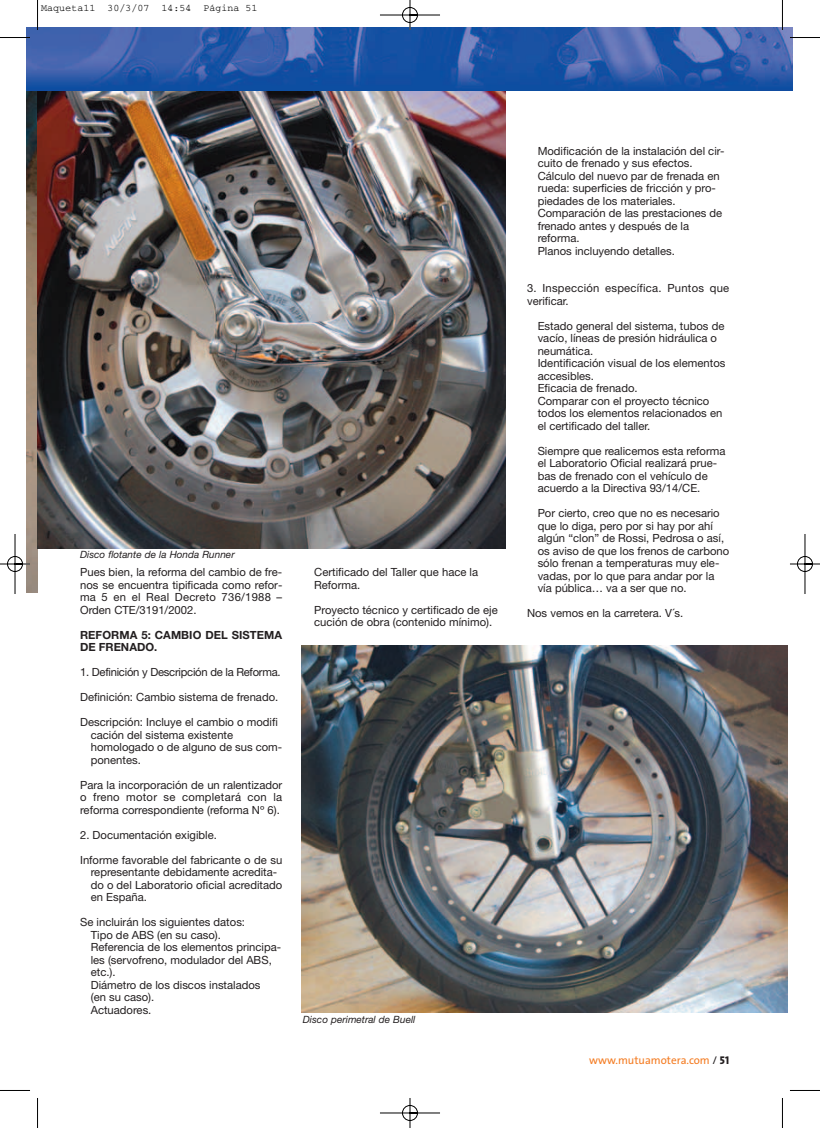
<style>
.page{position:relative;width:820px;height:1128px;background:#fff}
.page>*{position:absolute;margin:0;border:0;box-sizing:border-box;transform-origin:0 0}
.t1{font:11.25px/12.5px "Helvetica Neue";color:#231f20}
.t2{font:11.25px/12.5px "Helvetica Neue";letter-spacing:.02em;color:#231f20}
.t3{font:11.25px "Helvetica Neue";letter-spacing:-.02em;color:#231f20}
.t4{font:700 11.25px/12.5px "Helvetica Neue";letter-spacing:.005em;color:#231f20}
.t5{font:11.25px "The Sans";color:#f47b21}
.t6{font:italic 10px "Helvetica Neue";color:#231f20}
.t7{font:10px "Courier";color:#000}
.s1{color:#231f20}
.s2{font-family:"The Sans Extra Bold Caps";color:#231f20}
</style>
<div class="page">
<img style="left:0;top:0;width:819px;height:1127px">
<p class="t7" style="left:41px;top:5px;width:218px">Maqueta11 30/3/07 14:54 Página 51</p>
<p class="t6" style="left:80px;top:548px;width:156px">Disco flotante de la Honda Runner</p>
<p class="t1" style="left:80px;top:565px;width:204px;text-align:justify">Pues bien, la reforma del cambio de fre&shy;nos se encuentra tipificada como refor&shy;ma 5 en el Real Decreto 736/1988 – Orden CTE/3191/2002.</p>
<p class="t4" style="left:80px;top:628px;width:203px">REFORMA 5: CAMBIO DEL SISTEMA<br>DE FRENADO.</p>
<p class="t3" style="left:80px;top:665px;width:202px">1. Definición y Descripción de la Reforma.</p>
<p class="t1" style="left:80px;top:690px;width:199px">Definición: Cambio sistema de frenado.</p>
<p class="t1" style="left:91px;top:715px;width:193px;text-indent:-11px">Descripción: Incluye el cambio o modifi cación del sistema existente homologado o de alguno de sus com&shy;ponentes.</p>
<p class="t1" style="left:80px;top:778px;width:203px;text-align:justify">Para la incorporación de un ralentizador o freno motor se completará con la reforma correspondiente (reforma Nº 6).</p>
<p class="t1" style="left:80px;top:828px;width:138px">2. Documentación exigible.</p>
<p class="t1" style="left:91px;top:853px;width:193px;text-indent:-11px">Informe favorable del fabricante o de su representante debidamente acredita&shy;do o del Laboratorio oficial acreditado en España.</p>
<p class="t1" style="left:91px;top:915px;width:192px;text-indent:-11px">Se incluirán los siguientes datos:<br>Tipo de ABS (en su caso).<br>Referencia de los elementos principa&shy;les (servofreno, modulador del ABS, etc.).<br>Diámetro de los discos instalados<br>(en su caso).<br>Actuadores.</p>
<p class="t1" style="left:314px;top:565px;width:165px">Certificado del Taller que hace la<br>Reforma.</p>
<p class="t1" style="left:314px;top:603px;width:185px">Proyecto técnico y certificado de eje cución de obra (contenido mínimo).</p>
<p class="t6" style="left:303px;top:1012px;width:114px">Disco perimetral de Buell</p>
<p class="t1" style="left:537px;top:144px;width:188px">Modificación de la instalación del cir&shy;cuito de frenado y sus efectos.<br>Cálculo del nuevo par de frenada en rueda: superficies de fricción y pro&shy;piedades de los materiales.<br>Comparación de las prestaciones de frenado antes y después de la reforma.<br>Planos incluyendo detalles.</p>
<p class="t2" style="left:526px;top:282px;width:203px">3. Inspección específica. Puntos que verificar.</p>
<p class="t1" style="left:537px;top:319px;width:189px">Estado general del sistema, tubos de vacío, líneas de presión hidráulica o neumática.<br>Identificación visual de los elementos accesibles.<br>Eficacia de frenado.<br>Comparar con el proyecto técnico todos los elementos relacionados en el certificado del taller.</p>
<p class="t1" style="left:537px;top:444px;width:189px">Siempre que realicemos esta reforma el Laboratorio Oficial realizará prue&shy;bas de frenado con el vehículo de acuerdo a la Directiva 93/14/CE.</p>
<p class="t1" style="left:537px;top:507px;width:193px">Por cierto, creo que no es necesario que lo diga, pero por si hay por ahí algún “clon” de Rossi, Pedrosa o así, os aviso de que los frenos de carbono sólo frenan a temperaturas muy ele&shy;vadas, por lo que para andar por la vía pública… va a ser que no.</p>
<p class="t1" style="left:526px;top:607px;width:158px">Nos vemos en la carretera. V´s.</p>
<p class="t5" style="left:588px;top:1055px;width:141px">www.mutuamotera.com <span class="s1">/</span> <span class="s2">51</span></p>
</div>
